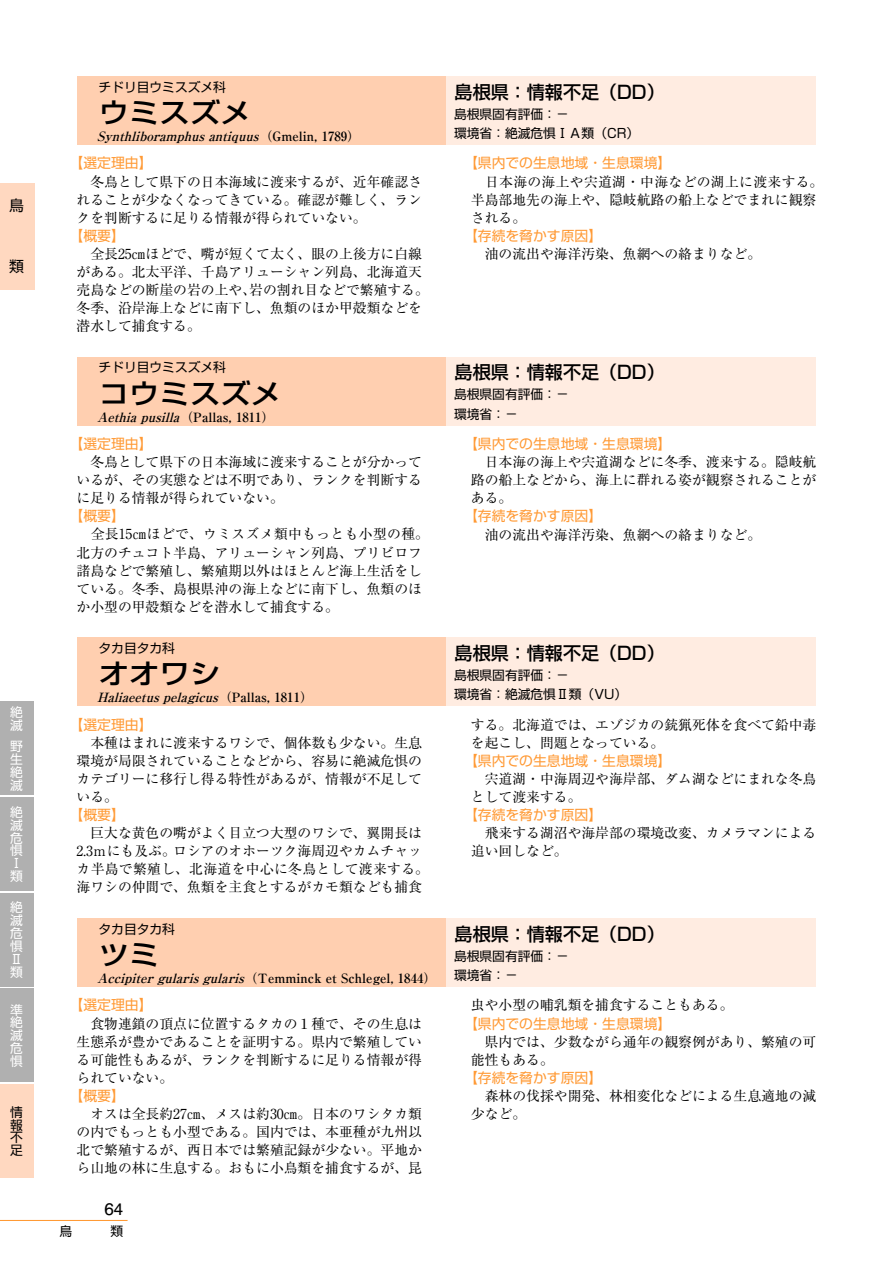
<style>
.page{position:relative;width:893px;height:1263px;background:#fff}
.page>*{position:absolute;margin:0;border:0;box-sizing:border-box;transform-origin:0 0}
.t1{font:500 27.6px "Shin Go Pr 5";color:#000;scale:1.1 1}
.t2{font:500 18px "Shin Go Pr 5";color:#000}
.t3{font:16.95px "Swiss 721 BT";color:#000}
.t4{font:14.85px "Shin Go Pr 5 Regular 90 msp RKSJ V";color:#000}
.t5{font:13.8px/18.1px "Ryumin Pr 5";color:#000}
.t6{font:13.8px "Shin Go Pr 5";color:#ff9a35}
.t7{font:12.75px "Shin Go Pr 5";color:#000}
.t8{font:italic 700 12.75px "Ryumin Pr 5";color:#000}
.t9{font:700 12.75px "Ryumin Pr 5";color:#000}
.t10{font:12.75px/12.9px "Shin Go Pr 5 Regular 90 msp RKSJ V";color:#fff}
.t11{font:12.75px/12.9px "Shin Go Pr 5 Regular 90 msp RKSJ V";color:#000;text-align:justify}
.s1{font-style:normal}
.s2{font-style:italic}
</style>
<div class="page">
<hr style="left:0;top:1220px;width:128px;height:1px;background:#ff9a35">
<div style="left:0;top:1084px;width:34px;height:94px;background:#ffd8c0"></div>
<div style="left:0;top:989px;width:34px;height:93px;background:#b0b0b0"></div>
<div style="left:0;top:893px;width:34px;height:93px;background:#b0b0b0"></div>
<div style="left:0;top:797px;width:34px;height:94px;background:#b0b0b0"></div>
<div style="left:0;top:702px;width:34px;height:93px;background:#b0b0b0"></div>
<div style="left:0;top:183px;width:34px;height:106px;background:#ffd8c0"></div>
<div style="left:77px;top:77px;width:369px;height:68px;background:#ffcfb0"></div>
<div style="left:446px;top:77px;width:370px;height:68px;background:#ffece1"></div>
<div style="left:77px;top:357px;width:369px;height:68px;background:#ffcfb0"></div>
<div style="left:446px;top:357px;width:370px;height:68px;background:#ffece1"></div>
<div style="left:77px;top:638px;width:369px;height:68px;background:#ffcfb0"></div>
<div style="left:446px;top:638px;width:370px;height:68px;background:#ffece1"></div>
<div style="left:77px;top:918px;width:369px;height:68px;background:#ffcfb0"></div>
<div style="left:446px;top:918px;width:370px;height:68px;background:#ffece1"></div>
<p class="t4" style="left:9px;top:194px;width:16px">鳥</p>
<p class="t4" style="left:9px;top:254px;width:16px">類</p>
<p class="t10" style="left:10px;top:704px;width:14px">絶滅</p>
<p class="t10" style="left:10px;top:739px;width:14px;text-align:justify">野生絶滅</p>
<p class="t10" style="left:10px;top:804px;width:14px">絶滅危惧<br>Ⅰ類</p>
<p class="t10" style="left:10px;top:900px;width:14px">絶滅危惧<br>Ⅱ類</p>
<p class="t10" style="left:10px;top:1002px;width:14px;text-align:justify">準絶滅危惧</p>
<p class="t11" style="left:10px;top:1104px;width:14px">情報不足</p>
<p class="t7" style="left:99px;top:76px;width:129px">チドリ目ウミスズメ科</p>
<h1 class="t1" style="left:99px;top:90px;width:140px">ウミスズメ</h1>
<h2 class="t2" style="left:455px;top:77px;width:212px">島根県：情報不足（DD）</h2>
<p class="t7" style="left:454px;top:103px;width:116px">島根県固有評価：－</p>
<p class="t8" style="left:97px;top:126px;width:264px">Synthliboramphusantiquus<span class="s1">（ G m e l i n , 1 7 8 9 ）</span></p>
<p class="t7" style="left:454px;top:123px;width:187px">環境省：絶滅危惧ⅠＡ類（CR）</p>
<p class="t6" style="left:70px;top:152px;width:84px">【選定理由】</p>
<p class="t5" style="left:77px;top:171px;width:347px;text-align:justify">　冬鳥として県下の日本海域に渡来するが、近年確認されることが少なくなってきている。確認が難しく、ランクを判断するに足りる情報が得られていない。</p>
<p class="t6" style="left:70px;top:224px;width:57px">【概要】</p>
<p class="t5" style="left:77px;top:244px;width:354px">　全長25㎝ほどで、嘴が短くて太く、眼の上後方に白線がある。北太平洋、千島アリューシャン列島、北海道天売島などの断崖の岩の上や、岩の割れ目などで繁殖する。冬季、沿岸海上などに南下し、魚類のほか甲殻類などを潜水して捕食する。</p>
<p class="t6" style="left:464px;top:152px;width:209px">【県内での生息地域・生息環境】</p>
<p class="t5" style="left:471px;top:171px;width:354px">　日本海の海上や宍道湖・中海などの湖上に渡来する。半島部地先の海上や、隠岐航路の船上などでまれに観察される。</p>
<p class="t6" style="left:464px;top:224px;width:140px">【存続を脅かす原因】</p>
<p class="t5" style="left:471px;top:244px;width:292px">　油の流出や海洋汚染、魚網への絡まりなど。</p>
<p class="t7" style="left:99px;top:357px;width:129px">チドリ目ウミスズメ科</p>
<h1 class="t1" style="left:99px;top:371px;width:167px">コウミスズメ</h1>
<h2 class="t2" style="left:455px;top:358px;width:212px">島根県：情報不足（DD）</h2>
<p class="t7" style="left:454px;top:384px;width:116px">島根県固有評価：－</p>
<p class="t8" style="left:97px;top:407px;width:179px">Aethiapusilla<span class="s1">（ P all as , 1 8 1 1 ）</span></p>
<p class="t7" style="left:454px;top:403px;width:65px">環境省：－</p>
<p class="t6" style="left:70px;top:432px;width:84px">【選定理由】</p>
<p class="t5" style="left:77px;top:452px;width:347px;text-align:justify">　冬鳥として県下の日本海域に渡来することが分かっているが、その実態などは不明であり、ランクを判断するに足りる情報が得られていない。</p>
<p class="t6" style="left:70px;top:505px;width:57px">【概要】</p>
<p class="t5" style="left:77px;top:524px;width:354px">　全長15㎝ほどで、ウミスズメ類中もっとも小型の種。北方のチュコト半島、アリューシャン列島、プリビロフ諸島などで繁殖し、繁殖期以外はほとんど海上生活をしている。冬季、島根県沖の海上などに南下し、魚類のほか小型の甲殻類などを潜水して捕食する。</p>
<p class="t6" style="left:464px;top:432px;width:209px">【県内での生息地域・生息環境】</p>
<p class="t5" style="left:471px;top:452px;width:347px;text-align:justify">　日本海の海上や宍道湖などに冬季、渡来する。隠岐航路の船上などから、海上に群れる姿が観察されることがある。</p>
<p class="t6" style="left:464px;top:505px;width:140px">【存続を脅かす原因】</p>
<p class="t5" style="left:471px;top:524px;width:292px">　油の流出や海洋汚染、魚網への絡まりなど。</p>
<p class="t7" style="left:99px;top:638px;width:78px">タカ目タカ科</p>
<h1 class="t1" style="left:99px;top:651px;width:112px">オオワシ</h1>
<h2 class="t2" style="left:455px;top:638px;width:212px">島根県：情報不足（DD）</h2>
<p class="t7" style="left:454px;top:665px;width:116px">島根県固有評価：－</p>
<p class="t8" style="left:97px;top:687px;width:217px">Haliaeetuspelagicus<span class="s1">（ P a l l a s , 1 8 1 1 ）</span></p>
<p class="t7" style="left:454px;top:684px;width:175px">環境省：絶滅危惧Ⅱ類（VU）</p>
<p class="t6" style="left:70px;top:713px;width:84px">【選定理由】</p>
<p class="t5" style="left:77px;top:733px;width:347px;text-align:justify">　本種はまれに渡来するワシで、個体数も少ない。生息環境が局限されていることなどから、容易に絶滅危惧のカテゴリーに移行し得る特性があるが、情報が不足している。</p>
<p class="t6" style="left:70px;top:803px;width:57px">【概要】</p>
<p class="t5" style="left:77px;top:823px;width:354px">　巨大な黄色の嘴がよく目立つ大型のワシで、翼開長は<br>2.3ｍにも及ぶ。ロシアのオホーツク海周辺やカムチャッカ半島で繁殖し、北海道を中心に冬鳥として渡来する。海ワシの仲間で、魚類を主食とするがカモ類なども捕食</p>
<p class="t5" style="left:471px;top:715px;width:347px">する。北海道では、エゾジカの銃猟死体を食べて鉛中毒を起こし、問題となっている。</p>
<p class="t6" style="left:464px;top:749px;width:209px">【県内での生息地域・生息環境】</p>
<p class="t5" style="left:471px;top:769px;width:347px">　宍道湖・中海周辺や海岸部、ダム湖などにまれな冬鳥として渡来する。</p>
<p class="t6" style="left:464px;top:803px;width:140px">【存続を脅かす原因】</p>
<p class="t5" style="left:471px;top:823px;width:347px">　飛来する湖沼や海岸部の環境改変、カメラマンによる追い回しなど。</p>
<p class="t7" style="left:99px;top:918px;width:78px">タカ目タカ科</p>
<h1 class="t1" style="left:99px;top:932px;width:57px">ツミ</h1>
<h2 class="t2" style="left:455px;top:919px;width:212px">島根県：情報不足（DD）</h2>
<p class="t7" style="left:454px;top:945px;width:116px">島根県固有評価：－</p>
<p class="t9" style="left:97px;top:968px;width:341px"><span class="s2">Accipitergularisgularis</span>（Temminck et Schlegel, 1844）</p>
<p class="t7" style="left:454px;top:965px;width:65px">環境省：－</p>
<p class="t6" style="left:70px;top:994px;width:84px">【選定理由】</p>
<p class="t5" style="left:77px;top:1013px;width:347px;text-align:justify">　食物連鎖の頂点に位置するタカの１種で、その生息は生態系が豊かであることを証明する。県内で繁殖している可能性もあるが、ランクを判断するに足りる情報が得られていない。</p>
<p class="t6" style="left:70px;top:1084px;width:57px">【概要】</p>
<p class="t5" style="left:77px;top:1104px;width:347px;text-align:justify">　オスは全長約27㎝、メスは約30㎝。日本のワシタカ類の内でもっとも小型である。国内では、本亜種が九州以北で繁殖するが、西日本では繁殖記録が少ない。平地から山地の林に生息する。おもに小鳥類を捕食するが、昆</p>
<p class="t5" style="left:471px;top:995px;width:264px">虫や小型の哺乳類を捕食することもある。</p>
<p class="t6" style="left:464px;top:1012px;width:209px">【県内での生息地域・生息環境】</p>
<p class="t5" style="left:471px;top:1031px;width:347px">　県内では、少数ながら通年の観察例があり、繁殖の可能性もある。</p>
<p class="t6" style="left:464px;top:1066px;width:140px">【存続を脅かす原因】</p>
<p class="t5" style="left:471px;top:1086px;width:347px">　森林の伐採や開発、林相変化などによる生息適地の減少など。</p>
<p class="t3" style="left:105px;top:1199px;width:20px">64</p>
</div>
